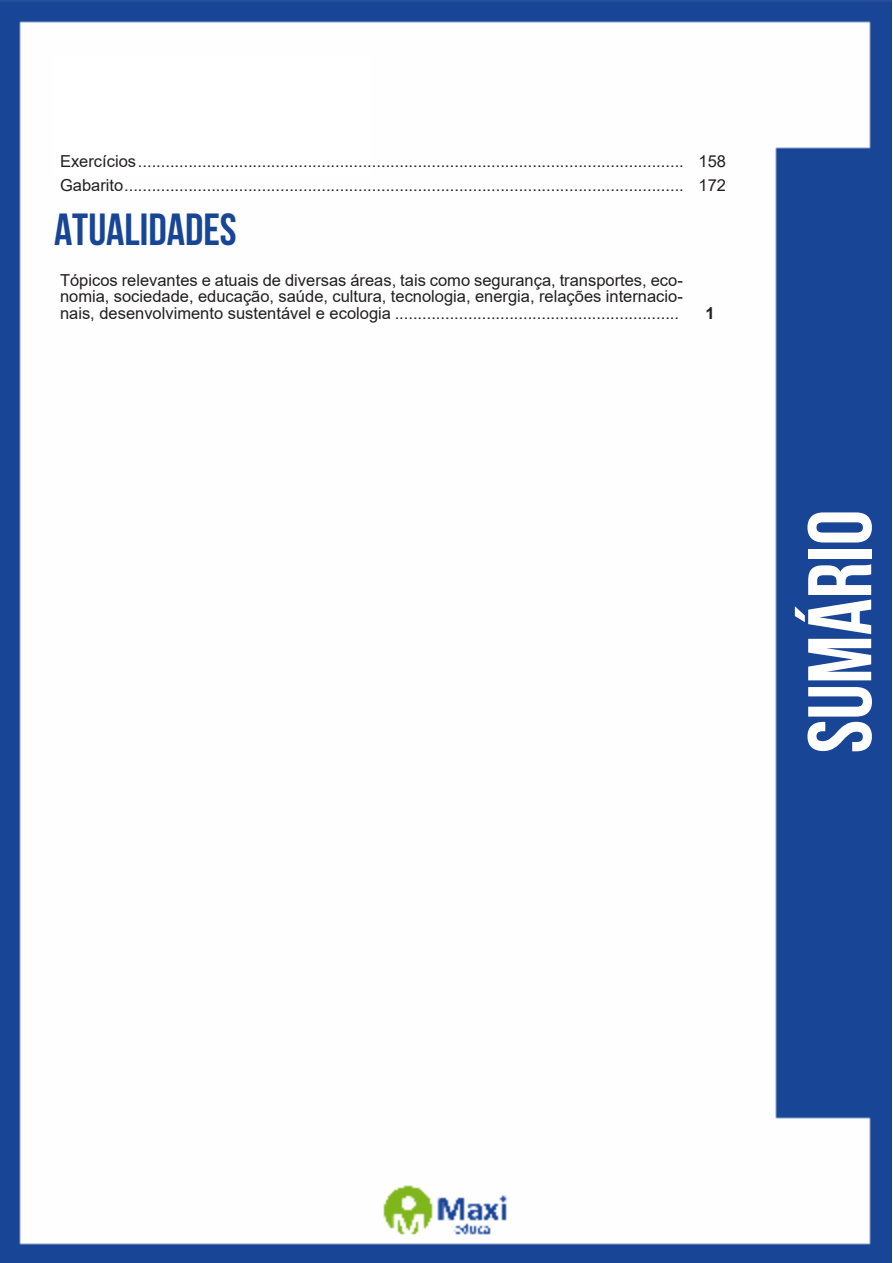
<style>
.page{position:relative;width:893px;height:1263px;background:#fff}
.page>*{position:absolute;margin:0;border:0;box-sizing:border-box;transform-origin:0 0}
.t1{font:700 90px "Bebas Neue";color:#fff}
.t2{font:700 45px "Bebas Neue";color:#184696}
.ALTERNATIVAS{font:16.5px/16.5px "Arial";color:#231f20;text-align:justify}
.INDICE{font:16.5px "Arial";color:#231f20}
.INDICE-2{font:700 16.5px "Arial";color:#231f20}
</style>
<div class="page">
<img style="left:0;top:0;width:892px;height:1263px">
<div style="left:53px;top:55px;width:317px;height:121px;background:#fff"></div>
<p class="ALTERNATIVAS" style="left:60px;top:153px;width:625px">Exercícios.......................................................................................................................</p>
<p class="INDICE" style="left:698px;top:150px;width:29px">158</p>
<p class="ALTERNATIVAS" style="left:60px;top:177px;width:625px">Gabarito..........................................................................................................................</p>
<p class="INDICE" style="left:698px;top:174px;width:29px">172</p>
<p class="t2" style="left:54px;top:205px;width:184px">ATUALIDADES</p>
<p class="ALTERNATIVAS" style="left:60px;top:272px;width:624px">Tópicos relevantes e atuais de diversas áreas, tais como segurança, transportes, eco&shy;nomia, sociedade, educação, saúde, cultura, tecnologia, energia, relações internacio&shy;nais, desenvolvimento sustentável e ecologia ..............................................................</p>
<p class="INDICE-2" style="left:705px;top:301px;width:11px">1</p>
<h1 class="t1" style="left:791px;top:753px;width:245px;rotate:-90deg">SUMÁRIO</h1>
</div>
